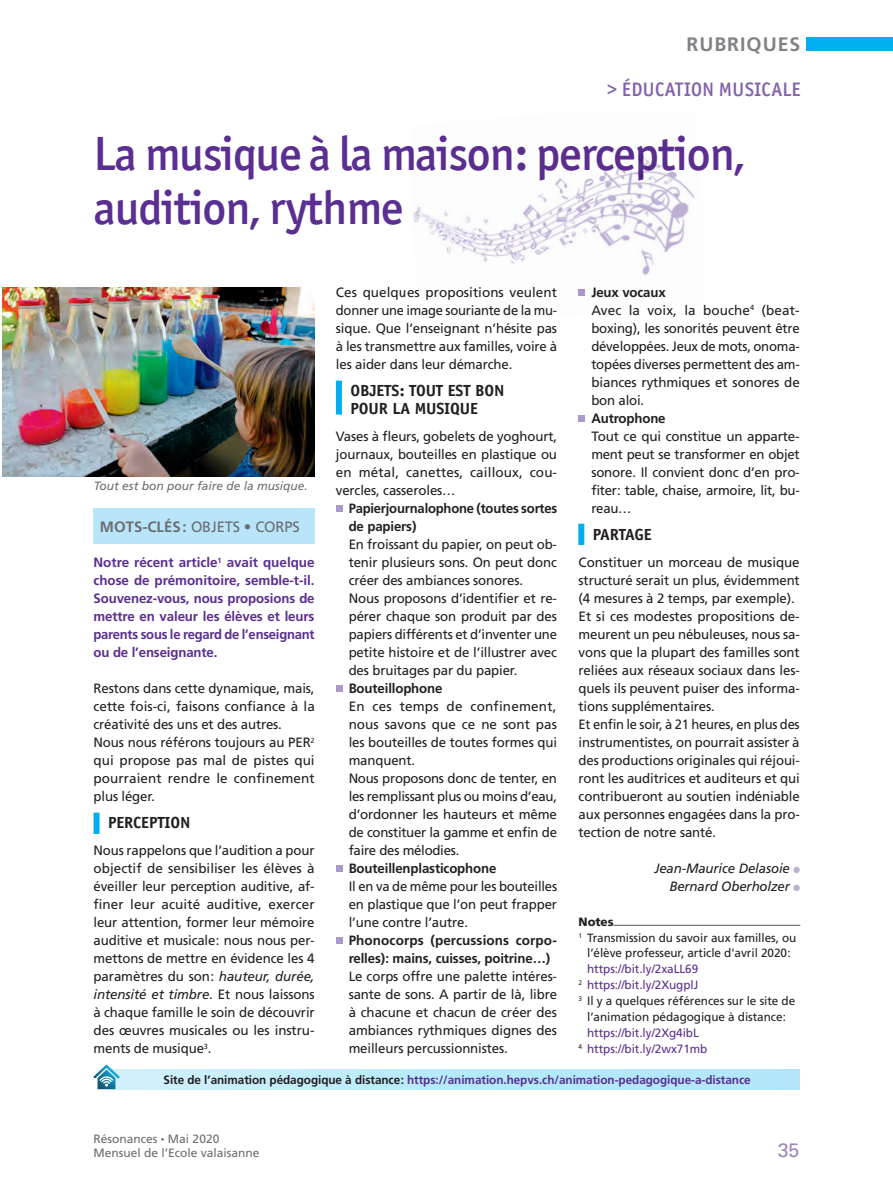
<style>
.page{position:relative;width:893px;height:1191px;background:#fff}
.page>*{position:absolute;margin:0;border:0;box-sizing:border-box;transform-origin:0 0}
.t1{font:500 48px/54px "Officina San ITC";letter-spacing:-.025em;color:#5b2e91}
.t2{font:500 19.5px "Officina San ITC";letter-spacing:.02em;color:#8161aa}
.t3{font:700 19.5px "Frutiger";letter-spacing:.05em;color:#808285}
.t4{font:19.5px "Univers LT Std";color:#9c85bd}
.t5{font:700 16.2px/18px "Officina Sans";letter-spacing:-.01em;color:#231f20}
.t6{font:15px "Frutiger";letter-spacing:-.01em;color:#6c6d70}
.t7{font:13.5px/18px "Frutiger";letter-spacing:-.01em;color:#231f20;text-align:justify}
.t8{font:700 13.5px/18px "Frutiger";letter-spacing:-.015em;color:#5b2e91;text-align:justify}
.t9{font:700 13.5px/18px "Frutiger";letter-spacing:-.01em;color:#231f20}
.t10{font:italic 13.5px/18px "Frutiger";letter-spacing:-.01em;color:#231f20;text-align:right}
.t11{font:12px "Frutiger";letter-spacing:-.005em;color:#231f20}
.t12{font:700 12px "Frutiger";letter-spacing:-.005em;color:#5b2e91}
.t13{font:12px/15.9px "Frutiger";letter-spacing:-.005em;color:#5b2e91;text-align:center}
.t14{font:12px/14.4px "Frutiger";color:#6c6d70}
.t15{font:italic 12px "Frutiger";color:#6c6d70}
.t16{font:900 12px "Frutiger";letter-spacing:-.005em;color:#231f20}
.s1{font-weight:700}
.s2{font-style:italic}
.s3{color:#231f20}
.s4{font-size:7.5px}
</style>
<div class="page">
<div style="left:806px;top:37px;width:87px;height:14px;background:#00aeef"></div>
<div style="left:94px;top:508px;width:221px;height:36px;background:#b9e5fa"></div>
<div style="left:336px;top:505px;width:6px;height:7px;background:#ac99c9"></div>
<div style="left:336px;top:685px;width:6px;height:7px;background:#ac99c9"></div>
<div style="left:336px;top:865px;width:6px;height:7px;background:#ac99c9"></div>
<div style="left:336px;top:937px;width:6px;height:7px;background:#ac99c9"></div>
<div style="left:579px;top:415px;width:6px;height:7px;background:#ac99c9"></div>
<div style="left:793px;top:866px;width:7px;height:7px;background:#beafd4;border-radius:50%"></div>
<div style="left:793px;top:884px;width:7px;height:7px;background:#beafd4;border-radius:50%"></div>
<hr style="left:613px;top:925px;width:187px;height:1px;background:#57585a">
<div style="left:94px;top:812px;width:6px;height:22px;background:#00aeef"></div>
<img style="left:2px;top:287px;width:313px;height:190px">
<img style="left:413px;top:153px;width:282px;height:143px">
<div style="left:107px;top:1069px;width:692px;height:20px;background:linear-gradient(to right,#ccf0fc,#abe6fa)"></div>
<svg style="left:93px;top:1064px;width:27px;height:25px"></svg>
<div style="left:578px;top:524px;width:6px;height:21px;background:#00aeef"></div>
<div style="left:336px;top:380px;width:6px;height:34px;background:#00aeef"></div>
<h2 class="t3" style="left:686px;top:33px;width:115px">RUBRIQUES</h2>
<h2 class="t2" style="left:607px;top:78px;width:195px">&gt; ÉDUCATION MUSICALE</h2>
<h1 class="t1" style="left:94px;top:127px;width:654px">La musique à la maison: perception, audition, rythme</h1>
<p class="t15" style="left:94px;top:479px;width:215px">Tout est bon pour faire de la musique.</p>
<p class="t6" style="left:100px;top:517px;width:201px"><span class="s1">MOTS-CLÉS:</span> OBJETS • CORPS</p>
<p class="t8" style="left:94px;top:553px;width:223px">Notre récent article<sup>1</sup> avait quelque chose de prémonitoire, semble-t-il.<br>Souvenez-vous, nous proposions de mettre en valeur les élèves et leurs parents sous le regard de l’enseignant ou de l’enseignante.</p>
<p class="t7" style="left:94px;top:679px;width:223px;text-align:left">Restons dans cette dynamique, mais, cette fois-ci, faisons confiance à la créativité des uns et des autres.<br>Nous nous référons toujours au PER<sup>2 </sup>qui propose pas mal de pistes qui pourraient rendre le confinement plus léger.</p>
<p class="t5" style="left:108px;top:813px;width:84px">PERCEPTION</p>
<p class="t7" style="left:94px;top:841px;width:223px">Nous rappelons que l’audition a pour objectif de sensibiliser les élèves à éveiller leur perception auditive, af&shy;finer leur acuité auditive, exercer leur attention, former leur mémoire auditive et musicale: nous nous per&shy;mettons de mettre en évidence les 4 paramètres du son: <span class="s2">hauteur, durée, intensité et timbre</span>. Et nous laissons à chaque famille le soin de découvrir des œuvres musicales ou les instru&shy;ments de musique<sup>3</sup>.</p>
<p class="t7" style="left:336px;top:283px;width:223px">Ces quelques propositions veulent donner une image souriante de la mu&shy;sique. Que l’enseignant n’hésite pas à les transmettre aux familles, voire à les aider dans leur démarche.</p>
<p class="t5" style="left:350px;top:381px;width:156px">OBJETS: TOUT EST BON<br>POUR LA MUSIQUE</p>
<p class="t7" style="left:336px;top:427px;width:223px">Vases à fleurs, gobelets de yoghourt, journaux, bouteilles en plastique ou en métal, canettes, cailloux, cou&shy;vercles, casseroles…</p>
<p class="t9" style="left:349px;top:499px;width:210px">Papierjournalophone (toutes sortes de papiers)</p>
<p class="t7" style="left:349px;top:535px;width:210px;text-align:left">En froissant du papier, on peut ob&shy;tenir plusieurs sons. On peut donc créer des ambiances sonores.<br>Nous proposons d’identifier et re&shy;pérer chaque son produit par des papiers différents et d’inventer une petite histoire et de l’illustrer avec des bruitages par du papier.</p>
<p class="t9" style="left:349px;top:679px;width:95px">Bouteillophone</p>
<p class="t7" style="left:349px;top:697px;width:210px;text-align:left">En ces temps de confinement, nous savons que ce ne sont pas les bouteilles de toutes formes qui manquent.<br>Nous proposons donc de tenter, en les remplissant plus ou moins d’eau, d’ordonner les hauteurs et même de constituer la gamme et enfin de faire des mélodies.</p>
<p class="t9" style="left:349px;top:859px;width:149px">Bouteillenplasticophone</p>
<p class="t7" style="left:349px;top:877px;width:210px">Il en va de même pour les bouteilles en plastique que l’on peut frapper l’une contre l’autre.</p>
<p class="t9" style="left:349px;top:931px;width:210px">Phonocorps (percussions corpo&shy;relles): mains, cuisses, poitrine…)</p>
<p class="t7" style="left:349px;top:967px;width:210px">Le corps offre une palette intéres&shy;sante de sons. A partir de là, libre à chacune et chacun de créer des ambiances rythmiques dignes des meilleurs percussionnistes.</p>
<p class="t7" style="left:591px;top:283px;width:210px;text-align:left"><span class="s1">Jeux vocaux<br></span>Avec la voix, la bouche<sup>4</sup> (beat&shy;boxing), les sonorités peuvent être développées. Jeux de mots, onoma&shy;topées diverses permettent des am&shy;biances rythmiques et sonores de bon aloi.</p>
<p class="t9" style="left:591px;top:409px;width:76px">Autrophone</p>
<p class="t7" style="left:591px;top:427px;width:210px">Tout ce qui constitue un apparte&shy;ment peut se transformer en objet sonore. Il convient donc d’en pro&shy;fiter: table, chaise, armoire, lit, bu&shy;reau…</p>
<p class="t5" style="left:593px;top:525px;width:60px">PARTAGE</p>
<p class="t7" style="left:579px;top:553px;width:223px;text-align:left">Constituer un morceau de musique structuré serait un plus, évidemment (4 mesures à 2 temps, par exemple).<br>Et si ces modestes propositions de&shy;meurent un peu nébuleuses, nous sa&shy;vons que la plupart des familles sont reliées aux réseaux sociaux dans les&shy;quels ils peuvent puiser des informa&shy;tions supplémentaires.<br>Et enfin le soir, à 21 heures, en plus des instrumentistes, on pourrait assister à des productions originales qui réjoui&shy;ront les auditrices et auditeurs et qui contribueront au soutien indéniable aux personnes engagées dans la pro&shy;tection de notre santé.</p>
<p class="t10" style="left:654px;top:859px;width:137px">Jean-Maurice Delasoie<br>Bernard Oberholzer</p>
<p class="t16" style="left:579px;top:914px;width:36px">Notes</p>
<p class="t11" style="left:579px;top:930px;width:219px"><sup>1</sup> Transmission du savoir aux familles, ou</p>
<p class="t11" style="left:587px;top:946px;width:205px">l’élève professeur, article d'avril 2020:</p>
<p class="t13" style="left:587px;top:961px;width:113px">https://bit.ly/2xaLL69</p>
<p class="t13" style="left:579px;top:977px;width:121px"><sup>2</sup> https://bit.ly/2XugplJ</p>
<p class="t11" style="left:579px;top:994px;width:218px"><sup>3</sup> Il y a quelques références sur le site de</p>
<p class="t11" style="left:587px;top:1009px;width:201px">l’animation pédagogique à distance:</p>
<p class="t13" style="left:579px;top:1024px;width:130px">https://bit.ly/2Xg4ibL<br><sup>4</sup> https://bit.ly/2wx71mb</p>
<p class="t12" style="left:164px;top:1073px;width:589px"><span class="s3">Site de l’animation pédagogique à distance:</span> https://animation.hepvs.ch/animation-pedagogique-a-distance</p>
<p class="t14" style="left:94px;top:1131px;width:168px">Résonances <span class="s4">•</span> Mai 2020<br>Mensuel de l’Ecole valaisanne</p>
<h2 class="t4" style="left:778px;top:1138px;width:23px">35</h2>
</div>
